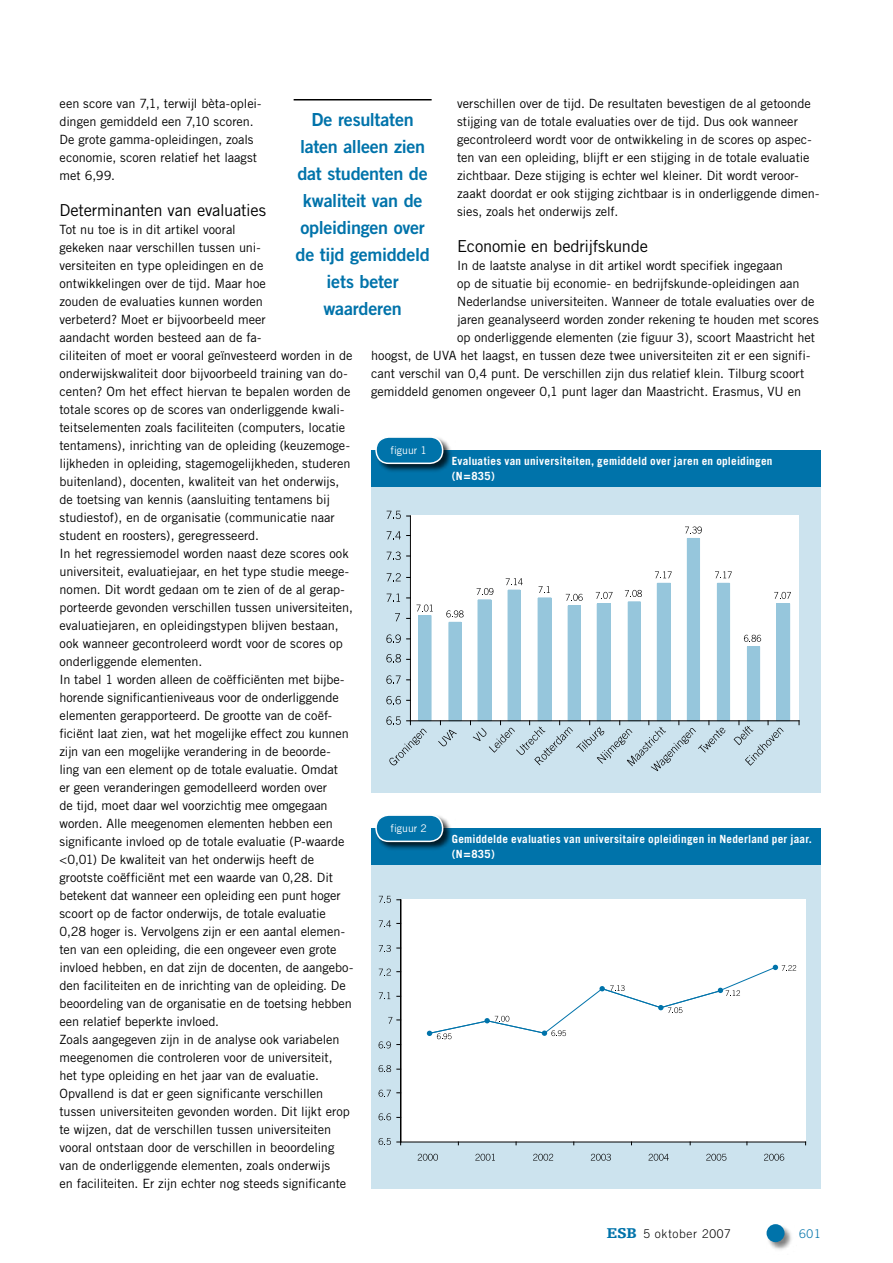
<style>
.page{position:relative;width:893px;height:1263px;background:#fff}
.page>*{position:absolute;margin:0;border:0;box-sizing:border-box;transform-origin:0 0}
.t1{font:18px/27px "Trade Gothic Bold Two";letter-spacing:-.015em;color:#0073aa;text-align:center}
.t2{font:16.5px "Trade Gothic";letter-spacing:-.015em;color:#000}
.t3{font:12.75px/18px "Trade Gothic";letter-spacing:-.005em;color:#000}
.t4{font:300 12px "Trade Gothic";letter-spacing:.06em;color:#000}
.t5{font:300 12px "Trade Gothic";color:#0073aa}
.t6{font:700 11.25px/15px "Trade Gothic";letter-spacing:.02em;color:#fff}
.t7{font:10.5px "Trade Gothic";color:#fff}
.s1{font-family:"Egyptienne F";font-weight:900;font-size:15px;color:#0073aa}
</style>
<div class="page">
<div style="left:766px;top:1224px;width:34px;height:33px;background:#000;opacity:.5"></div>
<div style="left:766px;top:1224px;width:18px;height:18px;background:#0073aa;border-radius:50%"></div>
<div style="left:371px;top:450px;width:450px;height:342px;background:#cce3ee"></div>
<div style="left:410px;top:516px;width:389px;height:205px;background:#fff"></div>
<div style="left:419px;top:615px;width:12px;height:106px;background:#96c6dc"></div>
<div style="left:449px;top:622px;width:12px;height:99px;background:#96c6dc"></div>
<div style="left:478px;top:600px;width:13px;height:121px;background:#96c6dc"></div>
<div style="left:508px;top:590px;width:12px;height:131px;background:#96c6dc"></div>
<div style="left:538px;top:598px;width:13px;height:123px;background:#96c6dc"></div>
<div style="left:568px;top:606px;width:12px;height:115px;background:#96c6dc"></div>
<div style="left:597px;top:604px;width:13px;height:117px;background:#96c6dc"></div>
<div style="left:628px;top:602px;width:12px;height:119px;background:#96c6dc"></div>
<div style="left:657px;top:583px;width:13px;height:138px;background:#96c6dc"></div>
<div style="left:687px;top:538px;width:12px;height:183px;background:#96c6dc"></div>
<div style="left:717px;top:583px;width:13px;height:138px;background:#96c6dc"></div>
<div style="left:747px;top:647px;width:13px;height:74px;background:#96c6dc"></div>
<div style="left:776px;top:604px;width:14px;height:117px;background:#96c6dc"></div>
<hr style="left:410px;top:516px;width:1px;height:205px;background:#000">
<hr style="left:410px;top:720px;width:389px;height:1px;background:#000">
<svg style="left:416px;top:604px;width:17px;height:8px"></svg>
<svg style="left:446px;top:610px;width:18px;height:7px"></svg>
<svg style="left:477px;top:588px;width:16px;height:7px"></svg>
<svg style="left:506px;top:578px;width:17px;height:7px"></svg>
<svg style="left:538px;top:586px;width:12px;height:7px"></svg>
<svg style="left:566px;top:594px;width:17px;height:7px"></svg>
<svg style="left:596px;top:592px;width:17px;height:7px"></svg>
<svg style="left:625px;top:590px;width:17px;height:7px"></svg>
<svg style="left:655px;top:571px;width:17px;height:7px"></svg>
<svg style="left:685px;top:526px;width:17px;height:8px"></svg>
<svg style="left:715px;top:571px;width:17px;height:7px"></svg>
<svg style="left:744px;top:635px;width:17px;height:7px"></svg>
<svg style="left:774px;top:592px;width:17px;height:7px"></svg>
<svg style="left:386px;top:696px;width:15px;height:8px"></svg>
<svg style="left:386px;top:675px;width:15px;height:9px"></svg>
<svg style="left:386px;top:654px;width:15px;height:8px"></svg>
<svg style="left:386px;top:634px;width:15px;height:9px"></svg>
<svg style="left:395px;top:613px;width:5px;height:8px"></svg>
<svg style="left:387px;top:593px;width:13px;height:9px"></svg>
<svg style="left:387px;top:573px;width:14px;height:8px"></svg>
<svg style="left:387px;top:552px;width:14px;height:8px"></svg>
<svg style="left:387px;top:531px;width:14px;height:8px"></svg>
<svg style="left:387px;top:511px;width:14px;height:8px"></svg>
<svg style="left:386px;top:716px;width:41px;height:50px"></svg>
<svg style="left:438px;top:721px;width:19px;height:26px"></svg>
<svg style="left:470px;top:721px;width:255px;height:50px"></svg>
<svg style="left:734px;top:721px;width:50px;height:45px"></svg>
<div style="left:371px;top:450px;width:450px;height:36px;background:#0073aa"></div>
<div style="left:375px;top:436px;width:83px;height:42px;background:#000;opacity:.75"></div>
<div style="left:376px;top:437px;width:67px;height:26px;background:#0073aa;border-radius:13px"></div>
<div style="left:375px;top:436px;width:68px;height:28px;border:2px solid #fff;border-radius:13px"></div>
<div style="left:371px;top:828px;width:450px;height:360px;background:#cce3ee"></div>
<div style="left:400px;top:899px;width:406px;height:243px;background:#fff"></div>
<hr style="left:401px;top:1141px;width:405px;height:1px;background:#000">
<hr style="left:400px;top:900px;width:1px;height:242px;background:#000">
<svg style="left:379px;top:1138px;width:12px;height:7px"></svg>
<svg style="left:379px;top:1113px;width:12px;height:7px"></svg>
<svg style="left:379px;top:1090px;width:12px;height:7px"></svg>
<svg style="left:379px;top:1065px;width:12px;height:7px"></svg>
<svg style="left:379px;top:1041px;width:12px;height:7px"></svg>
<svg style="left:388px;top:1017px;width:12px;height:7px"></svg>
<svg style="left:379px;top:992px;width:11px;height:7px"></svg>
<svg style="left:379px;top:968px;width:12px;height:8px"></svg>
<svg style="left:379px;top:945px;width:12px;height:7px"></svg>
<svg style="left:379px;top:920px;width:12px;height:7px"></svg>
<svg style="left:379px;top:896px;width:12px;height:7px"></svg>
<svg style="left:418px;top:1154px;width:20px;height:7px"></svg>
<svg style="left:475px;top:1154px;width:20px;height:7px"></svg>
<svg style="left:533px;top:1154px;width:20px;height:7px"></svg>
<svg style="left:591px;top:1154px;width:20px;height:7px"></svg>
<svg style="left:649px;top:1154px;width:20px;height:7px"></svg>
<svg style="left:706px;top:1154px;width:20px;height:7px"></svg>
<svg style="left:764px;top:1154px;width:20px;height:7px"></svg>
<svg style="left:427px;top:965px;width:369px;height:74px"></svg>
<div style="left:371px;top:828px;width:450px;height:36px;background:#0073aa"></div>
<div style="left:375px;top:814px;width:83px;height:42px;background:#000;opacity:.75"></div>
<div style="left:376px;top:815px;width:67px;height:26px;background:#0073aa;border-radius:13px"></div>
<div style="left:375px;top:814px;width:68px;height:28px;border:2px solid #fff;border-radius:13px"></div>
<hr style="left:294px;top:99px;width:138px;height:1px;background:#000">
<p class="t3" style="left:60px;top:94px;width:203px">een score van 7,1, terwijl bèta-oplei&shy;dingen gemiddeld een 7,10 scoren.<br>De grote gamma-opleidingen, zoals economie, scoren relatief het laagst met 6,99.</p>
<p class="t2" style="left:60px;top:200px;width:208px">Determinanten van evaluaties</p>
<p class="t3" style="left:60px;top:220px;width:295px">Tot nu toe is in dit artikel vooral<br>gekeken naar verschillen tussen uni-<br>versiteiten en type opleidingen en de<br>ontwikkelingen over de tijd. Maar hoe<br>zouden de evaluaties kunnen worden<br>verbeterd? Moet er bijvoorbeeld meer<br>aandacht worden besteed aan de fa-<br>ciliteiten of moet er vooral geïnvesteerd worden in de onderwijskwaliteit door bijvoorbeeld training van do&shy;centen? Om het effect hiervan te bepalen worden de totale scores op de scores van onderliggende kwali&shy;teitselementen zoals faciliteiten (computers, locatie tentamens), inrichting van de opleiding (keuzemoge&shy;lijkheden in opleiding, stagemogelijkheden, studeren buitenland), docenten, kwaliteit van het onderwijs, de toetsing van kennis (aansluiting tentamens bij studiestof), en de organisatie (communicatie naar student en roosters), geregresseerd.<br>In het regressiemodel worden naast deze scores ook universiteit, evaluatiejaar, en het type studie meege&shy;nomen. Dit wordt gedaan om te zien of de al gerap&shy;porteerde gevonden verschillen tussen universiteiten, evaluatiejaren, en opleidingstypen blijven bestaan, ook wanneer gecontroleerd wordt voor de scores op onderliggende elementen.<br>In tabel 1 worden alleen de coëfficiënten met bijbe&shy;horende significantieniveaus voor de onderliggende elementen gerapporteerd. De grootte van de coëf&shy;ficiënt laat zien, wat het mogelijke effect zou kunnen zijn van een mogelijke verandering in de beoorde&shy;ling van een element op de totale evaluatie. Omdat<br>er geen veranderingen gemodelleerd worden over<br>de tijd, moet daar wel voorzichtig mee omgegaan worden. Alle meegenomen elementen hebben een significante invloed op de totale evaluatie (P-waarde &lt;0,01) De kwaliteit van het onderwijs heeft de grootste coëfficiënt met een waarde van 0,28. Dit betekent dat wanneer een opleiding een punt hoger scoort op de factor onderwijs, de totale evaluatie 0,28 hoger is. Vervolgens zijn er een aantal elemen&shy;ten van een opleiding, die een ongeveer even grote invloed hebben, en dat zijn de docenten, de aangebo&shy;den faciliteiten en de inrichting van de opleiding. De beoordeling van de organisatie en de toetsing hebben een relatief beperkte invloed.<br>Zoals aangegeven zijn in de analyse ook variabelen meegenomen die controleren voor de universiteit, het type opleiding en het jaar van de evaluatie.<br>Opvallend is dat er geen significante verschillen tussen universiteiten gevonden worden. Dit lijkt erop te wijzen, dat de verschillen tussen universiteiten vooral ontstaan door de verschillen in beoordeling van de onderliggende elementen, zoals onderwijs<br>en faciliteiten. Er zijn echter nog steeds significante</p>
<p class="t3" style="left:457px;top:94px;width:364px">verschillen over de tijd. De resultaten bevestigen de al getoonde stijging van de totale evaluaties over de tijd. Dus ook wanneer gecontroleerd wordt voor de ontwikkeling in de scores op aspec&shy;ten van een opleiding, blijft er een stijging in de totale evaluatie zichtbaar. Deze stijging is echter wel kleiner. Dit wordt veroor&shy;zaakt doordat er ook stijging zichtbaar is in onderliggende dimen&shy;sies, zoals het onderwijs zelf.</p>
<p class="t2" style="left:457px;top:236px;width:192px">Economie en bedrijfskunde</p>
<p class="t3" style="left:457px;top:256px;width:327px">In de laatste analyse in dit artikel wordt specifiek ingegaan</p>
<p class="t3" style="left:457px;top:274px;width:344px">op de situatie bij economie- en bedrijfskunde-opleidingen aan</p>
<p class="t3" style="left:457px;top:292px;width:359px">Nederlandse universiteiten. Wanneer de totale evaluaties over de</p>
<p class="t3" style="left:457px;top:310px;width:363px">jaren geanalyseerd worden zonder rekening te houden met scores</p>
<p class="t3" style="left:457px;top:328px;width:359px">op onderliggende elementen (zie figuur 3), scoort Maastricht het</p>
<p class="t3" style="left:371px;top:346px;width:441px">hoogst, de UVA het laagst, en tussen deze twee universiteiten zit er een signifi-</p>
<p class="t3" style="left:371px;top:364px;width:435px">cant verschil van 0,4 punt. De verschillen zijn dus relatief klein. Tilburg scoort</p>
<p class="t3" style="left:371px;top:382px;width:431px">gemiddeld genomen ongeveer 0,1 punt lager dan Maastricht. Erasmus, VU en</p>
<h1 class="t1" style="left:296px;top:106px;width:136px">De resultaten laten alleen zien dat studenten de kwaliteit van de opleidingen over de tijd gemiddeld iets beter waarderen</h1>
<p class="t7" style="left:390px;top:444px;width:38px">figuur 1</p>
<p class="t6" style="left:452px;top:453px;width:322px">Evaluaties van universiteiten, gemiddeld over jaren en opleidingen (N =835)</p>
<p class="t7" style="left:390px;top:822px;width:38px">figuur 2</p>
<p class="t6" style="left:452px;top:831px;width:362px">Gemiddelde evaluaties van universitaire opleidingen in Nederland per jaar. (N =835)</p>
<p class="t4" style="left:607px;top:1226px;width:126px"><span class="s1">ESB</span> 5 oktober 2007</p>
<p class="t5" style="left:799px;top:1226px;width:23px">601</p>
</div>
